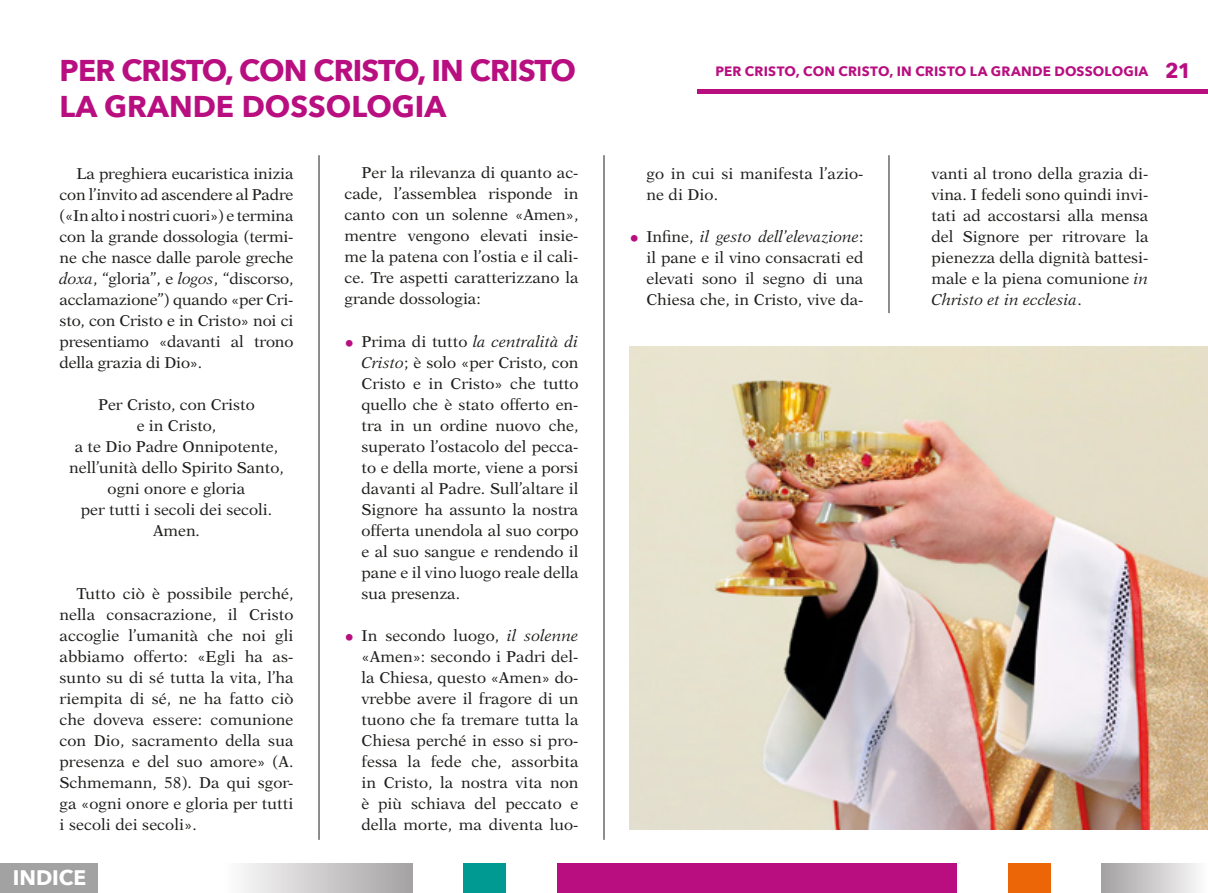
<style>
.page{position:relative;width:1208px;height:893px;background:#fff}
.page>*{position:absolute;margin:0;border:0;box-sizing:border-box;transform-origin:0 0}
.t1{font:700 30px/36px "Avenir Next";letter-spacing:-.025em;color:#b80e80}
.t2{font:700 21px "Avenir Next";color:#fff}
.t3{font:15.75px/21px "New Aster LT Std";color:#1d1d1b;text-align:justify}
.t4{font:700 13.5px "Avenir Next";letter-spacing:.015em;color:#b80e80}
.s1{font-style:italic}
.s2{font-size:19.5px;color:#b80e80}
.s3{font-size:21px}
</style>
<div class="page">
<div style="left:697px;top:89px;width:511px;height:5px;background:#b80e80"></div>
<div style="left:221px;top:863px;width:191px;height:30px;background:linear-gradient(to right,#fffeff,#a4a2a2)"></div>
<div style="left:463px;top:863px;width:43px;height:30px;background:#009a93"></div>
<div style="left:557px;top:863px;width:400px;height:30px;background:#b80e80"></div>
<div style="left:1101px;top:863px;width:107px;height:30px;background:linear-gradient(to right,#a2a0a0,#fdfcfd)"></div>
<div style="left:1008px;top:863px;width:42px;height:30px;background:#ec6608"></div>
<div style="left:0;top:863px;width:98px;height:30px;background:#a3a2a2"></div>
<img style="left:629px;top:347px;width:579px;height:483px">
<hr style="left:604px;top:155px;width:1px;height:685px;background:#1d1d1b">
<hr style="left:319px;top:155px;width:1px;height:685px;background:#1d1d1b">
<hr style="left:888px;top:155px;width:1px;height:158px;background:#1d1d1b">
<h1 class="t1" style="left:60px;top:52px;width:518px">PER CRISTO, CON CRISTO, IN CRISTO<br>LA GRANDE DOSSOLOGIA</h1>
<p class="t3" style="left:60px;top:163px;width:235px;text-indent:17px">La preghiera eucaristica inizia con l’invito ad ascendere al Padre («In alto i nostri cuori») e termina con la grande dossologia (termi&shy;ne che nasce dalle parole greche <span class="s1">doxa</span>, “gloria”, e <span class="s1">logos</span>, “discorso, acclamazione”) quando «per Cri&shy;sto, con Cristo e in Cristo» noi ci presentiamo «davanti al trono della grazia di Dio».</p>
<p class="t3" style="left:69px;top:394px;width:216px;text-align:center">Per Cristo, con Cristo<br>e in Cristo,<br>a te Dio Padre Onnipotente, nell’unità dello Spirito Santo, ogni onore e gloria<br>per tutti i secoli dei secoli.<br>Amen.</p>
<p class="t3" style="left:60px;top:583px;width:235px;text-indent:17px">Tutto ciò è possibile perché, nella consacrazione, il Cristo accoglie l’umanità che noi gli abbiamo offerto: «Egli ha as&shy;sunto su di sé tutta la vita, l’ha riempita di sé, ne ha fatto ciò che doveva essere: comunione con Dio, sacramento della sua presenza e del suo amore» (A.<br>Schmemann, 58). Da qui sgor&shy;ga «ogni onore e gloria per tutti i secoli dei secoli».</p>
<h2 class="t2" style="left:13px;top:859px;width:75px">INDICE</h2>
<p class="t3" style="left:344px;top:163px;width:235px;text-indent:17px">Per la rilevanza di quanto ac&shy;cade, l’assemblea risponde in canto con un solenne «Amen», mentre vengono elevati insie&shy;me la patena con l’ostia e il cali&shy;ce. Tre aspetti caratterizzano la grande dossologia:</p>
<p class="t3" style="left:361px;top:331px;width:218px;text-indent:-17px"><span class="s2">•</span> Prima di tutto <span class="s1">la centralità di Cristo</span>; è solo «per Cristo, con Cristo e in Cristo» che tutto quello che è stato offerto en&shy;tra in un ordine nuovo che, superato l’ostacolo del pecca&shy;to e della morte, viene a porsi davanti al Padre. Sull’altare il Signore ha assunto la nostra offerta unendola al suo corpo e al suo sangue e rendendo il pane e il vino luogo reale della sua presenza.</p>
<p class="t3" style="left:361px;top:625px;width:218px;text-indent:-17px"><span class="s2">•</span> In secondo luogo, <span class="s1">il solenne </span>«Amen»: secondo i Padri del&shy;la Chiesa, questo «Amen» do&shy;vrebbe avere il fragore di un tuono che fa tremare tutta la Chiesa perché in esso si pro&shy;fessa la fede che, assorbita in Cristo, la nostra vita non è più schiava del peccato e della morte, ma diventa luo-</p>
<p class="t4" style="left:715px;top:60px;width:477px">PER CRISTO, CON CRISTO, IN CRISTO LA GRANDE DOSSOLOGIA <span class="s3">21</span></p>
<p class="t3" style="left:646px;top:163px;width:218px">go in cui si manifesta l’azio&shy;ne di Dio.</p>
<p class="t3" style="left:646px;top:226px;width:218px;text-indent:-17px"><span class="s2">•</span> Infine, <span class="s1">il gesto dell’elevazione</span>: il pane e il vino consacrati ed elevati sono il segno di una Chiesa che, in Cristo, vive da-</p>
<p class="t3" style="left:931px;top:163px;width:218px">vanti al trono della grazia di&shy;vina. I fedeli sono quindi invi&shy;tati ad accostarsi alla mensa del Signore per ritrovare la pienezza della dignità battesi&shy;male e la piena comunione <span class="s1">in Christo et in ecclesia</span>.</p>
</div>
